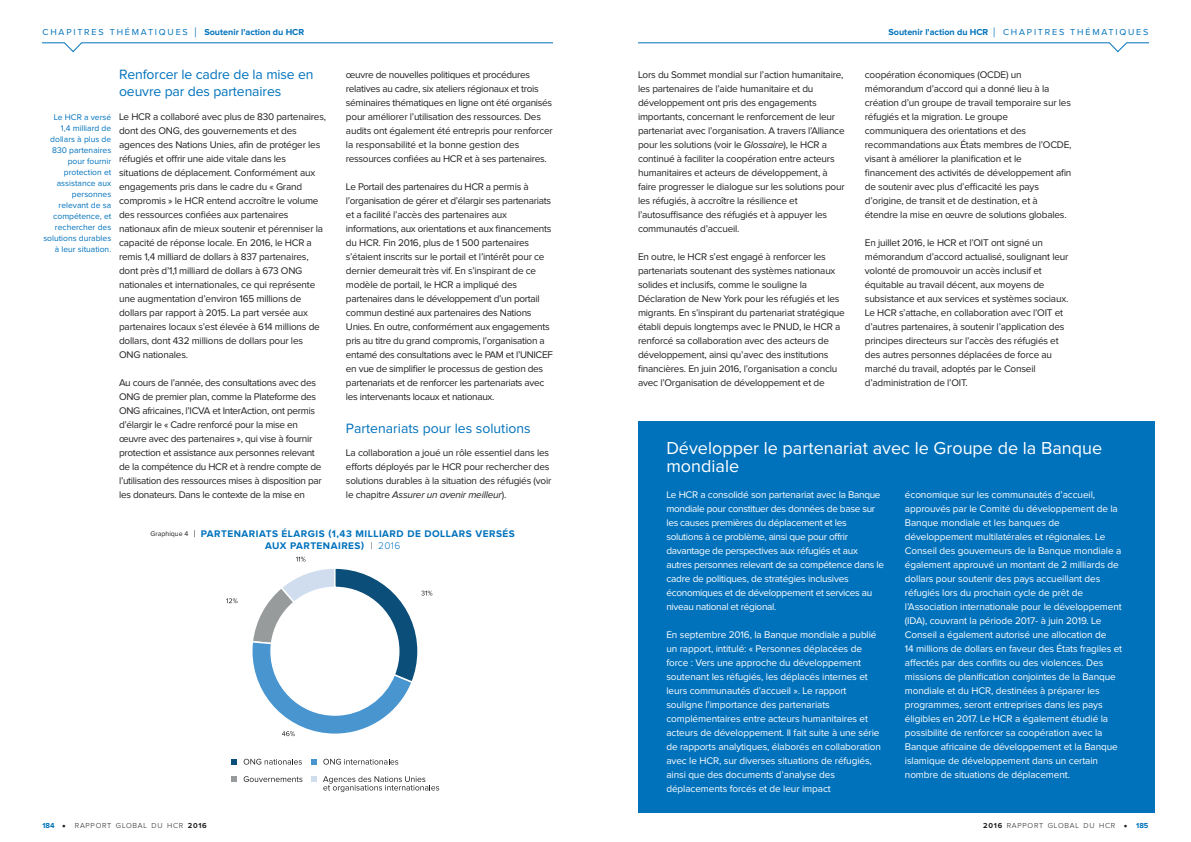
<style>
.page{position:relative;width:1191px;height:842px;background:#fff}
.page>*{position:absolute;margin:0;border:0;box-sizing:border-box;transform-origin:0 0}
.HC___Crosshead{font:18px/18px "Proxima Nova";color:#fff}
.HEADLINE_2{font:14px/16.5px "Proxima Nova";letter-spacing:-.01em;color:#0072bc}
.BODY_TEXT___Grid_Ali{font:10px/14px "Proxima Nova";letter-spacing:-.02em;color:#231f20}
.BODY_TEXT___Grid_Ali-2{font:10px/14px "Proxima Nova";letter-spacing:-.01em;color:#fff}
.BODY_TEXT___Grid_Ali-3{font:10px/14px "Proxima Nova";letter-spacing:-.03em;color:#fff}
.t1{font:700 10px/12px "Proxima Nova";letter-spacing:.05em;color:#0072bc;text-align:center}
.Subhead-BLUE{font:700 9px "Proxima Nova";color:#0072bc}
.Blue_side_text{font:8.5px/11px "Proxima Nova";color:#0072bc;text-align:right}
.t2{font:300 7.5px "Proxima Nova";letter-spacing:.1em;color:#231f20}
.s1{font-weight:400}
.s2{font-weight:300;font-size:14px}
.s3{font-style:italic}
.s4{font-weight:400;font-size:7px;color:#231f20}
.s5{font-weight:400;color:#231f20}
.s6{font-weight:300;color:#231f20}
.s7{font-weight:300}
.s8{font-weight:700;color:#0072bc}
.s9{font-weight:400;font-size:12px}
.s10{font-weight:700}
</style>
<div class="page">
<svg style="left:226px;top:598px;width:11px;height:5px"></svg>
<svg style="left:252px;top:557px;width:180px;height:179px"></svg>
<svg style="left:244px;top:759px;width:58px;height:6px"></svg>
<svg style="left:231px;top:759px;width:6px;height:6px"></svg>
<svg style="left:323px;top:759px;width:75px;height:6px"></svg>
<svg style="left:311px;top:759px;width:6px;height:6px"></svg>
<svg style="left:244px;top:776px;width:58px;height:6px"></svg>
<svg style="left:231px;top:776px;width:6px;height:6px"></svg>
<svg style="left:323px;top:776px;width:116px;height:16px"></svg>
<svg style="left:311px;top:776px;width:6px;height:6px"></svg>
<div style="left:638px;top:421px;width:516px;height:391px;background:#0072bc"></div>
<svg style="left:43px;top:42px;width:510px;height:10px"></svg>
<svg style="left:638px;top:42px;width:510px;height:10px"></svg>
<p class="Subhead-BLUE" style="left:43px;top:28px;width:263px"><span class="s1">CHAPITRES THÉMATIQUES</span> <span class="s2">|</span> Soutenir l'action du HCR</p>
<p class="Subhead-BLUE" style="left:888px;top:28px;width:261px">Soutenir l'action du HCR <span class="s2">|</span> <span class="s1">CHAPITRES THÉMATIQUES</span></p>
<p class="HEADLINE_2" style="left:119px;top:67px;width:196px">Renforcer le cadre de la mise en oeuvre par des partenaires</p>
<p class="BODY_TEXT___Grid_Ali" style="left:119px;top:110px;width:208px">Le HCR a collaboré avec plus de 830 partenaires, dont des ONG, des gouvernements et des agences des Nations Unies, afin de protéger les réfugiés et offrir une aide vitale dans les situations de déplacement. Conformément aux engagements pris dans le cadre du « Grand compromis » le HCR entend accroître le volume des ressources confiées aux partenaires nationaux afin de mieux soutenir et pérenniser la capacité de réponse locale. En 2016, le HCR a remis 1,4 milliard de dollars à 837 partenaires, dont près d’1,1 milliard de dollars à 673 ONG nationales et internationales, ce qui représente une augmentation d’environ 165 millions de dollars par rapport à 2015. La part versée aux partenaires locaux s’est élevée à 614 millions de dollars, dont 432 millions de dollars pour les ONG nationales.</p>
<p class="BODY_TEXT___Grid_Ali" style="left:119px;top:376px;width:204px">Au cours de l’année, des consultations avec des ONG de premier plan, comme la Plateforme des ONG africaines, l’ICVA et InterAction, ont permis d’élargir le « Cadre renforcé pour la mise en œuvre avec des partenaires », qui vise à fournir protection et assistance aux personnes relevant de la compétence du HCR et à rendre compte de l’utilisation des ressources mises à disposition par les donateurs. Dans le contexte de la mise en</p>
<p class="Blue_side_text" style="left:43px;top:112px;width:69px">Le HCR a versé<br>1,4 milliard de dollars à plus de<br>830 partenaires pour fournir protection et assistance aux personnes relevant de sa compétence, et rechercher des solutions durables à leur situation.</p>
<p class="BODY_TEXT___Grid_Ali" style="left:346px;top:68px;width:208px">œuvre de nouvelles politiques et procédures relatives au cadre, six ateliers régionaux et trois séminaires thématiques en ligne ont été organisés pour améliorer l’utilisation des ressources. Des audits ont également été entrepris pour renforcer la responsabilité et la bonne gestion des ressources confiées au HCR et à ses partenaires.</p>
<p class="BODY_TEXT___Grid_Ali" style="left:346px;top:180px;width:208px">Le Portail des partenaires du HCR a permis à l’organisation de gérer et d’élargir ses partenariats et a facilité l’accès des partenaires aux informations, aux orientations et aux financements du HCR. Fin 2016, plus de 1 500 partenaires s’étaient inscrits sur le portail et l’intérêt pour ce dernier demeurait très vif. En s’inspirant de ce modèle de portail, le HCR a impliqué des partenaires dans le développement d’un portail commun destiné aux partenaires des Nations Unies. En outre, conformément aux engagements pris au titre du grand compromis, l’organisation a entamé des consultations avec le PAM et l’UNICEF en vue de simplifier le processus de gestion des partenariats et de renforcer les partenariats avec les intervenants locaux et nationaux.</p>
<p class="HEADLINE_2" style="left:346px;top:421px;width:186px">Partenariats pour les solutions</p>
<p class="BODY_TEXT___Grid_Ali" style="left:346px;top:446px;width:207px">La collaboration a joué un rôle essentiel dans les efforts déployés par le HCR pour rechercher des solutions durables à la situation des réfugiés (voir le chapitre <span class="s3">Assurer un avenir meilleur</span>).</p>
<p class="t1" style="left:150px;top:528px;width:366px"><span class="s4">Graphique 4</span> <span class="s5">|</span> PARTENARIATS ÉLARGIS (1,43 MILLIARD DE DOLLARS VERSÉS<br>AUX PARTENAIRES) <span class="s6">|</span> <span class="s7">2016</span></p>
<p class="BODY_TEXT___Grid_Ali" style="left:638px;top:68px;width:208px">Lors du Sommet mondial sur l’action humanitaire, les partenaires de l’aide humanitaire et du développement ont pris des engagements importants, concernant le renforcement de leur partenariat avec l’organisation. A travers l’Alliance pour les solutions (voir le <span class="s3">Glossaire</span>), le HCR a continué à faciliter la coopération entre acteurs humanitaires et acteurs de développement, à faire progresser le dialogue sur les solutions pour les réfugiés, à accroître la résilience et l’autosuffisance des réfugiés et à appuyer les communautés d’accueil.</p>
<p class="BODY_TEXT___Grid_Ali" style="left:638px;top:250px;width:208px">En outre, le HCR s’est engagé à renforcer les partenariats soutenant des systèmes nationaux solides et inclusifs, comme le souligne la Déclaration de New York pour les réfugiés et les migrants. En s’inspirant du partenariat stratégique établi depuis longtemps avec le PNUD, le HCR a renforcé sa collaboration avec des acteurs de développement, ainsi qu’avec des institutions financières. En juin 2016, l’organisation a conclu avec l’Organisation de développement et de</p>
<p class="BODY_TEXT___Grid_Ali" style="left:865px;top:68px;width:208px">coopération économiques (OCDE) un mémorandum d’accord qui a donné lieu à la création d’un groupe de travail temporaire sur les réfugiés et la migration. Le groupe communiquera des orientations et des recommandations aux États membres de l’OCDE, visant à améliorer la planification et le financement des activités de développement afin de soutenir avec plus d’efficacité les pays d’origine, de transit et de destination, et à étendre la mise en œuvre de solutions globales.</p>
<p class="BODY_TEXT___Grid_Ali" style="left:865px;top:236px;width:205px">En juillet 2016, le HCR et l’OIT ont signé un mémorandum d’accord actualisé, soulignant leur volonté de promouvoir un accès inclusif et équitable au travail décent, aux moyens de subsistance et aux services et systèmes sociaux.<br>Le HCR s’attache, en collaboration avec l’OIT et d’autres partenaires, à soutenir l’application des principes directeurs sur l’accès des réfugiés et des autres personnes déplacées de force au marché du travail, adoptés par le Conseil d’administration de l’OIT.</p>
<p class="HC___Crosshead" style="left:666px;top:440px;width:437px">Développer le partenariat avec le Groupe de la Banque mondiale</p>
<p class="BODY_TEXT___Grid_Ali-3" style="left:666px;top:488px;width:219px">Le HCR a consolidé son partenariat avec la Banque mondiale pour constituer des données de base sur les causes premières du déplacement et les solutions à ce problème, ainsi que pour offrir davantage de perspectives aux réfugiés et aux autres personnes relevant de sa compétence dans le cadre de politiques, de stratégies inclusives économiques et de développement et services au niveau national et régional.</p>
<p class="BODY_TEXT___Grid_Ali-2" style="left:666px;top:628px;width:216px">En septembre 2016, la Banque mondiale a publié un rapport, intitulé: « Personnes déplacées de force : Vers une approche du développement soutenant les réfugiés, les déplacés internes et leurs communautés d’accueil ». Le rapport souligne l’importance des partenariats complémentaires entre acteurs humanitaires et acteurs de développement. Il fait suite à une série de rapports analytiques, élaborés en collaboration avec le HCR, sur diverses situations de réfugiés, ainsi que des documents d’analyse des déplacements forcés et de leur impact</p>
<p class="BODY_TEXT___Grid_Ali-2" style="left:905px;top:488px;width:219px">économique sur les communautés d’accueil, approuvés par le Comité du développement de la Banque mondiale et les banques de développement multilatérales et régionales. Le Conseil des gouverneurs de la Banque mondiale a également approuvé un montant de 2 milliards de dollars pour soutenir des pays accueillant des réfugiés lors du prochain cycle de prêt de l’Association internationale pour le développement (IDA), couvrant la période 2017- à juin 2019. Le Conseil a également autorisé une allocation de<br>14 millions de dollars en faveur des États fragiles et affectés par des conflits ou des violences. Des missions de planification conjointes de la Banque mondiale et du HCR, destinées à préparer les programmes, seront entreprises dans les pays éligibles en 2017. Le HCR a également étudié la possibilité de renforcer sa coopération avec la Banque africaine de développement et la Banque islamique de développement dans un certain nombre de situations de déplacement.</p>
<p class="t2" style="left:43px;top:822px;width:166px"><span class="s8">184</span> <span class="s9">•</span> RAPPORT GLOBAL DU HCR <span class="s10">2016</span></p>
<p class="t2" style="left:983px;top:822px;width:167px"><span class="s10">2016</span> RAPPORT GLOBAL DU HCR <span class="s9">•</span> <span class="s8">185</span></p>
</div>
